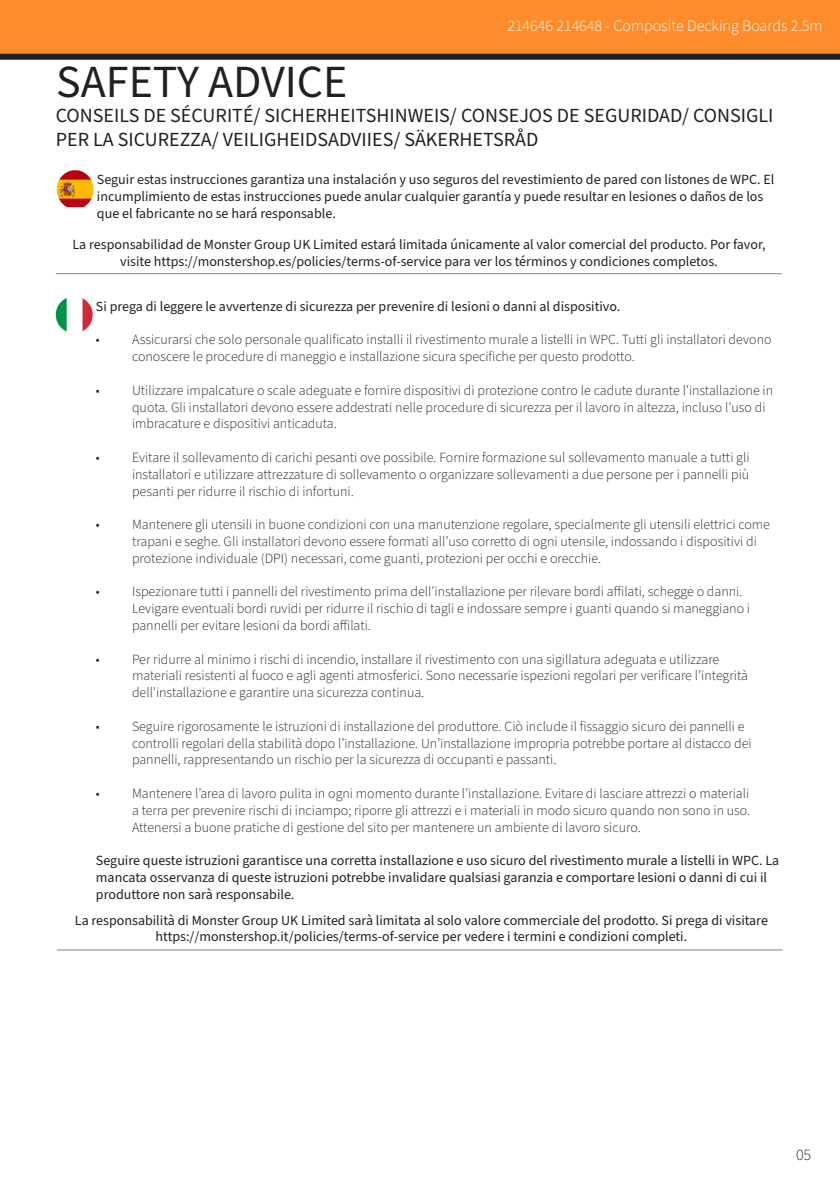
<style>
.page{position:relative;width:840px;height:1191px;background:#fff}
.page>*{position:absolute;margin:0;border:0;box-sizing:border-box;transform-origin:0 0}
.t1{font:46px "Source Sans Pro";color:#231f20}
.t2{font:20px/24px "Source Sans Pro";color:#231f20}
.t3{font:300 16px "Source Sans Pro";color:#fff}
.t4{font:300 16px "Source Sans Pro";color:#231f20}
.t5{font:300 14px/16.8px "Source Sans Pro";color:#231f20}
.t6{font:14px/16.8px "Source Sans Pro";color:#231f20;text-align:center}
</style>
<div class="page">
<div style="left:0;top:0;width:839px;height:57px;background:#ff8c2b"></div>
<div style="left:0;top:54px;width:839px;height:6px;background:#231f20"></div>
<hr style="left:56px;top:273px;width:725px;height:1px;background:#000">
<img style="left:56px;top:296px;width:37px;height:37px;border-radius:18px">
<hr style="left:57px;top:949px;width:725px;height:1px;background:#000">
<img style="left:57px;top:170px;width:37px;height:37px">
<p class="t3" style="left:507px;top:15px;width:316px">214646 214648 - Composite Decking Boards 2.5m</p>
<p class="t1" style="left:56px;top:51px;width:292px">SAFETY ADVICE</p>
<p class="t2" style="left:56px;top:104px;width:718px">CONSEILS DE SÉCURITÉ/ SICHERHEITSHINWEIS/ CONSEJOS DE SEGURIDAD/ CONSIGLI<br>PER LA SICUREZZA/ VEILIGHEIDSADVIIES/ SÄKERHETSRÅD</p>
<p class="t6" style="left:97px;top:172px;width:678px;text-align:left">Seguir estas instrucciones garantiza una instalación y uso seguros del revestimiento de pared con listones de WPC. El incumplimiento de estas instrucciones puede anular cualquier garantía y puede resultar en lesiones o daños de los que el fabricante no se hará responsable.</p>
<p class="t6" style="left:72px;top:237px;width:694px">La responsabilidad de Monster Group UK Limited estará limitada únicamente al valor comercial del producto. Por favor, visite https://monstershop.es/policies/terms-of-service para ver los términos y condiciones completos.</p>
<p class="t6" style="left:96px;top:298px;width:525px">Si prega di leggere le avvertenze di sicurezza per prevenire di lesioni o danni al dispositivo.</p>
<p class="t5" style="left:132px;top:332px;width:640px;text-indent:-36px">• Assicurarsi che solo personale qualificato installi il rivestimento murale a listelli in WPC. Tutti gli installatori devono conoscere le procedure di maneggio e installazione sicura specifiche per questo prodotto.</p>
<p class="t5" style="left:132px;top:382px;width:642px;text-indent:-36px">• Utilizzare impalcature o scale adeguate e fornire dispositivi di protezione contro le cadute durante l’installazione in quota. Gli installatori devono essere addestrati nelle procedure di sicurezza per il lavoro in altezza, incluso l’uso di imbracature e dispositivi anticaduta.</p>
<p class="t5" style="left:132px;top:449px;width:618px;text-align:justify;text-indent:-36px">• Evitare il sollevamento di carichi pesanti ove possibile. Fornire formazione sul sollevamento manuale a tutti gli installatori e utilizzare attrezzature di sollevamento o organizzare sollevamenti a due persone per i pannelli più pesanti per ridurre il rischio di infortuni.</p>
<p class="t5" style="left:132px;top:516px;width:639px;text-indent:-36px">• Mantenere gli utensili in buone condizioni con una manutenzione regolare, specialmente gli utensili elettrici come trapani e seghe. Gli installatori devono essere formati all’uso corretto di ogni utensile, indossando i dispositivi di protezione individuale (DPI) necessari, come guanti, protezioni per occhi e orecchie.</p>
<p class="t5" style="left:132px;top:584px;width:619px;text-indent:-36px">• Ispezionare tutti i pannelli del rivestimento prima dell’installazione per rilevare bordi affilati, schegge o danni.<br>Levigare eventuali bordi ruvidi per ridurre il rischio di tagli e indossare sempre i guanti quando si maneggiano i pannelli per evitare lesioni da bordi affilati.</p>
<p class="t5" style="left:132px;top:651px;width:617px;text-indent:-36px">• Per ridurre al minimo i rischi di incendio, installare il rivestimento con una sigillatura adeguata e utilizzare materiali resistenti al fuoco e agli agenti atmosferici. Sono necessarie ispezioni regolari per verificare l’integrità dell’installazione e garantire una sicurezza continua.</p>
<p class="t5" style="left:132px;top:718px;width:621px;text-indent:-36px">• Seguire rigorosamente le istruzioni di installazione del produttore. Ciò include il fissaggio sicuro dei pannelli e controlli regolari della stabilità dopo l’installazione. Un’installazione impropria potrebbe portare al distacco dei pannelli, rappresentando un rischio per la sicurezza di occupanti e passanti.</p>
<p class="t5" style="left:132px;top:785px;width:619px;text-align:justify;text-indent:-36px">• Mantenere l’area di lavoro pulita in ogni momento durante l’installazione. Evitare di lasciare attrezzi o materiali a terra per prevenire rischi di inciampo; riporre gli attrezzi e i materiali in modo sicuro quando non sono in uso.<br>Attenersi a buone pratiche di gestione del sito per mantenere un ambiente di lavoro sicuro.</p>
<p class="t6" style="left:96px;top:852px;width:684px;text-align:left">Seguire queste istruzioni garantisce una corretta installazione e uso sicuro del rivestimento murale a listelli in WPC. La mancata osservanza di queste istruzioni potrebbe invalidare qualsiasi garanzia e comportare lesioni o danni di cui il produttore non sarà responsabile.</p>
<p class="t6" style="left:75px;top:912px;width:694px">La responsabilità di Monster Group UK Limited sarà limitata al solo valore commerciale del prodotto. Si prega di visitare https://monstershop.it/policies/terms-of-service per vedere i termini e condizioni completi.</p>
<p class="t4" style="left:795px;top:1144px;width:17px">05</p>
</div>
